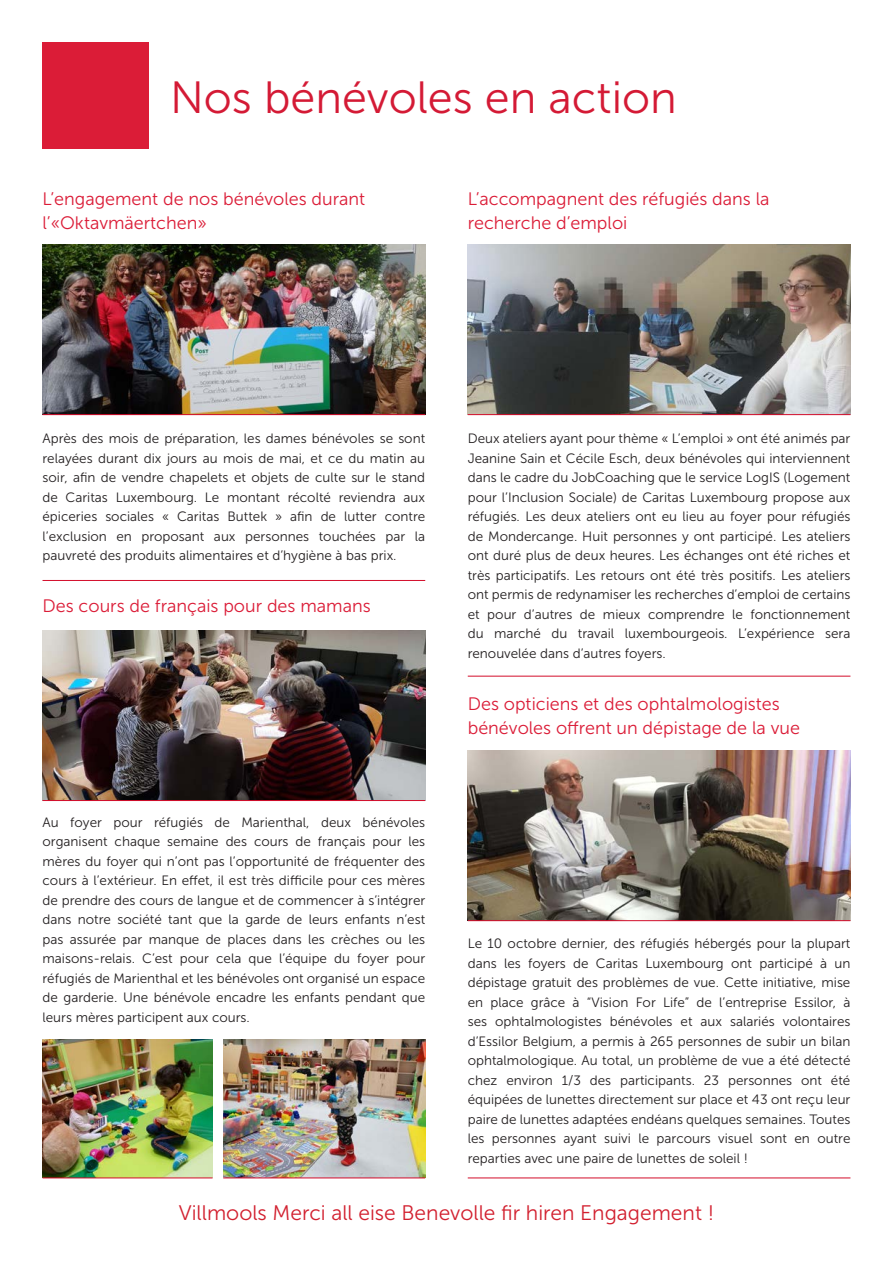
<style>
.page{position:relative;width:893px;height:1263px;background:#fff}
.page>*{position:absolute;margin:0;border:0;box-sizing:border-box;transform-origin:0 0}
.t1{font:45px "Museo Sans 300";color:#d41a35}
.t2{font:21px "Museo Sans 300";color:#d2202f}
.t3{font:18px/24px "Museo Sans 300";color:#db1c37}
.t4{font:13.5px/19.5px "Museo Sans 300";color:#231f20;text-align:justify}
</style>
<div class="page">
<div style="left:43px;top:43px;width:106px;height:106px;background:#db1c37"></div>
<img style="left:43px;top:244px;width:382px;height:170px">
<img style="left:43px;top:630px;width:382px;height:170px">
<hr style="left:43px;top:580px;width:382px;height:1px;background:#d30d2b">
<hr style="left:468px;top:1177px;width:382px;height:1px;background:#d30d2b">
<img style="left:468px;top:244px;width:382px;height:170px">
<img style="left:468px;top:750px;width:382px;height:170px">
<hr style="left:468px;top:676px;width:382px;height:1px;background:#d30d2b">
<img style="left:223px;top:1040px;width:202px;height:137px">
<img style="left:43px;top:1040px;width:170px;height:137px">
<hr style="left:43px;top:1177px;width:170px;height:1px;background:#d30d2b">
<hr style="left:223px;top:1177px;width:202px;height:1px;background:#d30d2b">
<hr style="left:43px;top:800px;width:382px;height:1px;background:#d30d2b">
<hr style="left:468px;top:920px;width:382px;height:1px;background:#d30d2b">
<hr style="left:468px;top:414px;width:382px;height:1px;background:#d30d2b">
<hr style="left:43px;top:414px;width:382px;height:1px;background:#d30d2b">
<h1 class="t1" style="left:170px;top:73px;width:508px">Nos bénévoles en action</h1>
<h3 class="t3" style="left:43px;top:187px;width:324px">L’engagement de nos bénévoles durant l’«Oktavmäertchen»</h3>
<h3 class="t3" style="left:468px;top:187px;width:303px">L’accompagnent des réfugiés dans la recherche d’emploi</h3>
<p class="t4" style="left:43px;top:429px;width:384px">Après des mois de préparation, les dames bénévoles se sont relayées durant dix jours au mois de mai, et ce du matin au soir, afin de vendre chapelets et objets de culte sur le stand de Caritas Luxembourg. Le montant récolté reviendra aux épiceries sociales « Caritas Buttek » afin de lutter contre l’exclusion en proposant aux personnes touchées par la pauvreté des produits alimentaires et d’hygiène à bas prix.</p>
<h3 class="t3" style="left:43px;top:594px;width:330px">Des cours de français pour des mamans</h3>
<p class="t4" style="left:468px;top:429px;width:384px">Deux ateliers ayant pour thème « L’emploi » ont été animés par Jeanine Sain et Cécile Esch, deux bénévoles qui interviennent dans le cadre du JobCoaching que le service LogIS (Logement pour l’Inclusion Sociale) de Caritas Luxembourg propose aux réfugiés. Les deux ateliers ont eu lieu au foyer pour réfugiés de Mondercange. Huit personnes y ont participé. Les ateliers ont duré plus de deux heures. Les échanges ont été riches et très participatifs. Les retours ont été très positifs. Les ateliers ont permis de redynamiser les recherches d’emploi de certains et pour d’autres de mieux comprendre le fonctionnement du marché du travail luxembourgeois. L’expérience sera renouvelée dans d’autres foyers.</p>
<h3 class="t3" style="left:468px;top:692px;width:334px">Des opticiens et des ophtalmologistes bénévoles offrent un dépistage de la vue</h3>
<p class="t4" style="left:43px;top:813px;width:384px">Au foyer pour réfugiés de Marienthal, deux bénévoles organisent chaque semaine des cours de français pour les mères du foyer qui n’ont pas l’opportunité de fréquenter des cours à l’extérieur. En effet, il est très difficile pour ces mères de prendre des cours de langue et de commencer à s’intégrer dans notre société tant que la garde de leurs enfants n’est pas assurée par manque de places dans les crèches ou les maisons-relais. C’est pour cela que l’équipe du foyer pour réfugiés de Marienthal et les bénévoles ont organisé un espace de garderie. Une bénévole encadre les enfants pendant que leurs mères participent aux cours.</p>
<p class="t4" style="left:468px;top:934px;width:384px">Le 10 octobre dernier, des réfugiés hébergés pour la plupart dans les foyers de Caritas Luxembourg ont participé à un dépistage gratuit des problèmes de vue. Cette initiative, mise en place grâce à “Vision For Life” de l’entreprise Essilor, à ses ophtalmologistes bénévoles et aux salariés volontaires d’Essilor Belgium, a permis à 265 personnes de subir un bilan ophtalmologique. Au total, un problème de vue a été détecté chez environ 1/3 des participants. 23 personnes ont été équipées de lunettes directement sur place et 43 ont reçu leur paire de lunettes adaptées endéans quelques semaines. Toutes les personnes ayant suivi le parcours visuel sont en outre reparties avec une paire de lunettes de soleil !</p>
<h2 class="t2" style="left:179px;top:1202px;width:537px">Villmools Merci all eise Benevolle fir hiren Engagement !</h2>
</div>
